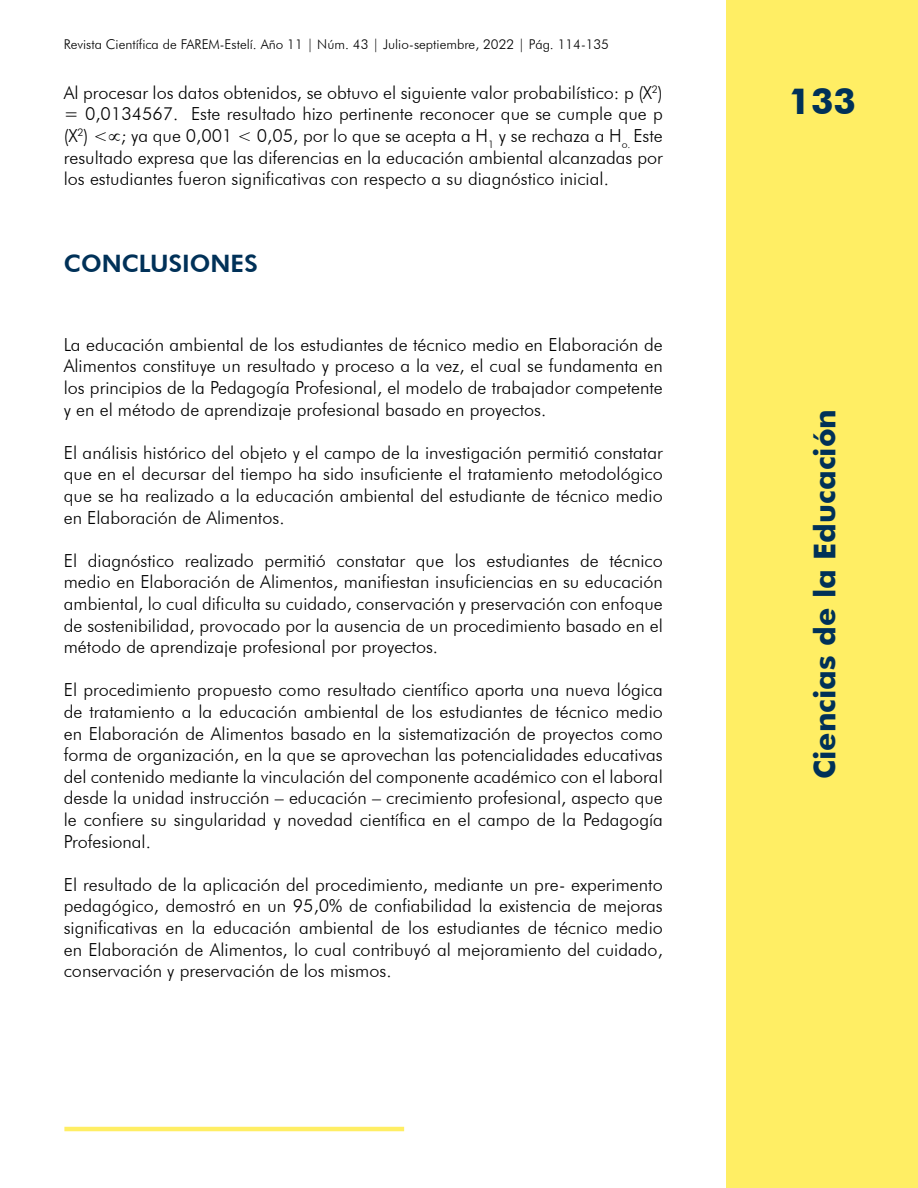
<style>
.page{position:relative;width:918px;height:1188px;background:#fff}
.page>*{position:absolute;margin:0;border:0;box-sizing:border-box;transform-origin:0 0}
.t1{font:700 36px "Futura BT";color:#003158}
.t2{font:700 30px "Futura BT";color:#003158}
.t3{font:800 24px "Futura BT";color:#003158}
.t4{font:300 18px/21.6px "Futura BT";color:#000;text-align:justify}
.t5{font:300 13.5px "Futura BT";color:#000}
</style>
<div class="page">
<div style="left:727px;top:0;width:191px;height:1188px;background:#ffee64"></div>
<hr style="left:64px;top:1127px;width:340px;height:4px;background:#ffee64">
<p class="t5" style="left:64px;top:36px;width:547px">Revista Científica de FAREM-Estelí. Año 11 | Núm. 43 | Julio-septiembre, 2022 | Pág. 114-135</p>
<p class="t4" style="left:64px;top:81px;width:601px">Al procesar los datos obtenidos, se obtuvo el siguiente valor probabilístico: p (X<sup>2</sup>) = 0,0134567. Este resultado hizo pertinente reconocer que se cumple que p (X<sup>2</sup>) &lt;∝; ya que 0,001 &lt; 0,05, por lo que se acepta a H<sub>1</sub> y se rechaza a H<sub>o.</sub> Este resultado expresa que las diferencias en la educación ambiental alcanzadas por los estudiantes fueron significativas con respecto a su diagnóstico inicial.</p>
<h3 class="t3" style="left:64px;top:248px;width:196px">CONCLUSIONES</h3>
<p class="t4" style="left:64px;top:333px;width:601px">La educación ambiental de los estudiantes de técnico medio en Elaboración de Alimentos constituye un resultado y proceso a la vez, el cual se fundamenta en los principios de la Pedagogía Profesional, el modelo de trabajador competente y en el método de aprendizaje profesional basado en proyectos.</p>
<p class="t4" style="left:64px;top:441px;width:601px">El análisis histórico del objeto y el campo de la investigación permitió constatar que en el decursar del tiempo ha sido insuficiente el tratamiento metodológico que se ha realizado a la educación ambiental del estudiante de técnico medio en Elaboración de Alimentos.</p>
<p class="t4" style="left:64px;top:549px;width:601px">El diagnóstico realizado permitió constatar que los estudiantes de técnico medio en Elaboración de Alimentos, manifiestan insuficiencias en su educación ambiental, lo cual dificulta su cuidado, conservación y preservación con enfoque de sostenibilidad, provocado por la ausencia de un procedimiento basado en el método de aprendizaje profesional por proyectos.</p>
<p class="t4" style="left:64px;top:679px;width:601px">El procedimiento propuesto como resultado científico aporta una nueva lógica de tratamiento a la educación ambiental de los estudiantes de técnico medio en Elaboración de Alimentos basado en la sistematización de proyectos como forma de organización, en la que se aprovechan las potencialidades educativas del contenido mediante la vinculación del componente académico con el laboral desde la unidad instrucción – educación – crecimiento profesional, aspecto que le confiere su singularidad y novedad científica en el campo de la Pedagogía Profesional.</p>
<p class="t4" style="left:64px;top:873px;width:601px">El resultado de la aplicación del procedimiento, mediante un pre- experimento pedagógico, demostró en un 95,0% de confiabilidad la existencia de mejoras significativas en la educación ambiental de los estudiantes de técnico medio en Elaboración de Alimentos, lo cual contribuyó al mejoramiento del cuidado, conservación y preservación de los mismos.</p>
<h1 class="t1" style="left:789px;top:79px;width:69px">133</h1>
<h2 class="t2" style="left:807px;top:779px;width:371px;rotate:-90deg">Ciencias de la Educación</h2>
</div>
